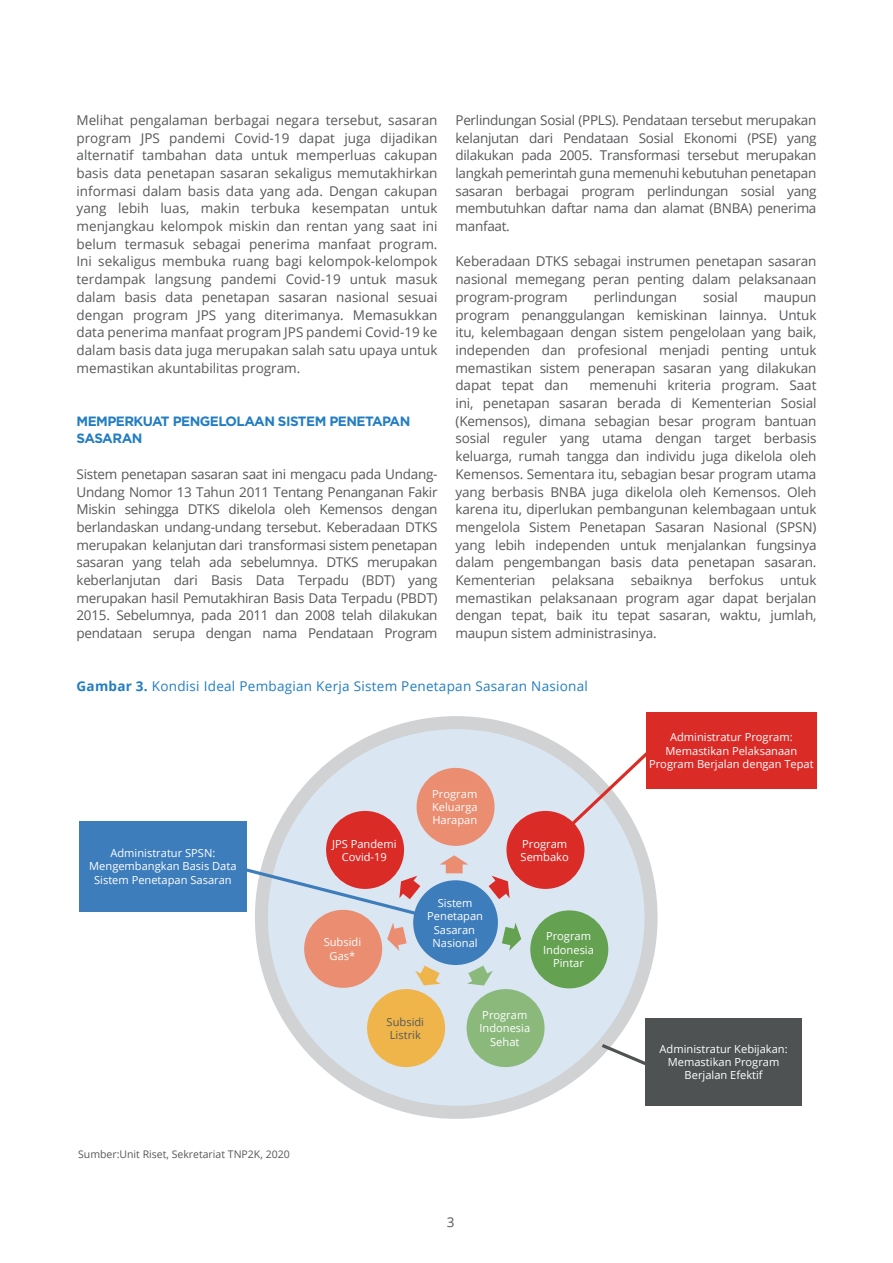
<style>
.page{position:relative;width:893px;height:1263px;background:#fff}
.page>*{position:absolute;margin:0;border:0;box-sizing:border-box;transform-origin:0 0}
.t1{font:13.5px/17.7px "Open Sans";letter-spacing:-.01em;color:#57585a;text-align:justify}
.t2{font:13.5px "Open Sans";letter-spacing:.02em;color:#227dc2}
.t3{font:700 13.5px/17.7px "Gotham";letter-spacing:-.04em;color:#227dc2}
.t4{font:11.1px/13.4px "Open Sans";color:#fff;text-align:center}
.t5{font:11.1px "Open Sans";color:#57585a}
.t6{font:10.5px "Open Sans";color:#57585a}
.s1{font-weight:700}
</style>
<div class="page">
<div style="left:255px;top:716px;width:403px;height:403px;background:#d1d2d4;border-radius:50%"></div>
<div style="left:268px;top:729px;width:376px;height:377px;background:#dae6f2;border-radius:50%"></div>
<div style="left:646px;top:712px;width:170px;height:77px;background:#db2b27"></div>
<div style="left:645px;top:1018px;width:157px;height:87px;background:#4f5252"></div>
<svg style="left:543px;top:747px;width:104px;height:105px"></svg>
<div style="left:417px;top:768px;width:78px;height:78px;background:#ea8d70;border-radius:50%"></div>
<div style="left:506px;top:811px;width:78px;height:78px;background:#db2b27;border-radius:50%"></div>
<div style="left:326px;top:811px;width:78px;height:78px;background:#db2b27;border-radius:50%"></div>
<div style="left:530px;top:910px;width:78px;height:78px;background:#64a151;border-radius:50%"></div>
<div style="left:467px;top:989px;width:78px;height:78px;background:#8bb97c;border-radius:50%"></div>
<div style="left:367px;top:989px;width:78px;height:78px;background:#efb54a;border-radius:50%"></div>
<div style="left:304px;top:910px;width:78px;height:78px;background:#ea8d70;border-radius:50%"></div>
<svg style="left:489px;top:876px;width:21px;height:23px"></svg>
<svg style="left:415px;top:965px;width:26px;height:20px"></svg>
<svg style="left:467px;top:965px;width:26px;height:20px"></svg>
<svg style="left:502px;top:923px;width:19px;height:28px"></svg>
<svg style="left:210px;top:855px;width:258px;height:96px"></svg>
<div style="left:413px;top:880px;width:85px;height:85px;background:#3d7dbb;border-radius:50%"></div>
<div style="left:79px;top:821px;width:168px;height:90px;background:#3d7dbb"></div>
<svg style="left:602px;top:1042px;width:43px;height:23px"></svg>
<p class="t1" style="left:77px;top:111px;width:362px">Melihat pengalaman berbagai negara tersebut, sasaran program JPS pandemi Covid-19 dapat juga dijadikan alternatif tambahan data untuk memperluas cakupan basis data penetapan sasaran sekaligus memutakhirkan informasi dalam basis data yang ada. Dengan cakupan yang lebih luas, makin terbuka kesempatan untuk menjangkau kelompok miskin dan rentan yang saat ini belum termasuk sebagai penerima manfaat program.<br>Ini sekaligus membuka ruang bagi kelompok-kelompok terdampak langsung pandemi Covid-19 untuk masuk dalam basis data penetapan sasaran nasional sesuai dengan program JPS yang diterimanya. Memasukkan data penerima manfaat program JPS pandemi Covid-19 ke dalam basis data juga merupakan salah satu upaya untuk memastikan akuntabilitas program.</p>
<p class="t1" style="left:455px;top:111px;width:362px">Perlindungan Sosial (PPLS). Pendataan tersebut merupakan kelanjutan dari Pendataan Sosial Ekonomi (PSE) yang dilakukan pada 2005. Transformasi tersebut merupakan langkah pemerintah guna memenuhi kebutuhan penetapan sasaran berbagai program perlindungan sosial yang membutuhkan daftar nama dan alamat (BNBA) penerima manfaat.</p>
<p class="t1" style="left:455px;top:252px;width:362px">Keberadaan DTKS sebagai instrumen penetapan sasaran nasional memegang peran penting dalam pelaksanaan program-program</p>
<p class="t1" style="left:594px;top:288px;width:85px">perlindungan</p>
<p class="t1" style="left:703px;top:288px;width:36px">sosial</p>
<p class="t1" style="left:455px;top:288px;width:362px;text-indent:308px">maupun program penanggulangan kemiskinan lainnya. Untuk itu, kelembagaan dengan sistem pengelolaan yang baik, independen dan profesional menjadi penting untuk memastikan sistem penerapan sasaran yang dilakukan dapat tepat dan</p>
<p class="t1" style="left:455px;top:376px;width:362px;text-indent:134px">memenuhi kriteria program. Saat ini, penetapan sasaran berada di Kementerian Sosial (Kemensos), dimana sebagian besar program bantuan sosial reguler yang utama dengan target berbasis keluarga, rumah tangga dan individu juga dikelola oleh Kemensos. Sementara itu, sebagian besar program utama yang berbasis BNBA juga dikelola oleh Kemensos. Oleh karena itu, diperlukan pembangunan kelembagaan untuk mengelola Sistem Penetapan Sasaran Nasional (SPSN) yang lebih independen untuk menjalankan fungsinya dalam pengembangan basis data penetapan sasaran.<br>Kementerian pelaksana sebaiknya berfokus untuk memastikan pelaksanaan program agar dapat berjalan dengan tepat, baik itu tepat sasaran, waktu, jumlah, maupun sistem administrasinya.</p>
<p class="t2" style="left:77px;top:677px;width:513px"><span class="s1">Gambar 3.</span> Kondisi Ideal Pembagian Kerja Sistem Penetapan Sasaran Nasional</p>
<p class="t4" style="left:670px;top:730px;width:124px">Administratur Program:</p>
<p class="t4" style="left:666px;top:744px;width:133px">Memastikan Pelaksanaan</p>
<p class="t4" style="left:649px;top:757px;width:166px">Program Berjalan dengan Tepat</p>
<p class="t3" style="left:77px;top:412px;width:335px">MEMPERKUAT PENGELOLAAN SISTEM PENETAPAN<br>SASARAN</p>
<p class="t1" style="left:77px;top:465px;width:362px">Sistem penetapan sasaran saat ini mengacu pada Undang-Undang Nomor 13 Tahun 2011 Tentang Penanganan Fakir Miskin sehingga DTKS dikelola oleh Kemensos dengan berlandaskan undang-undang tersebut. Keberadaan DTKS merupakan kelanjutan dari transformasi sistem penetapan sasaran yang telah ada sebelumnya. DTKS merupakan keberlanjutan dari Basis Data Terpadu (BDT) yang merupakan hasil Pemutakhiran Basis Data Terpadu (PBDT)<br>2015. Sebelumnya, pada 2011 dan 2008 telah dilakukan pendataan serupa dengan nama Pendataan Program</p>
<p class="t4" style="left:110px;top:846px;width:106px">Administratur SPSN:</p>
<p class="t4" style="left:89px;top:859px;width:149px">Mengembangkan Basis Data<br>Sistem Penetapan Sasaran</p>
<p class="t4" style="left:332px;top:836px;width:66px">JPS Pandemi<br>Covid-19</p>
<p class="t4" style="left:324px;top:935px;width:39px">Subsidi</p>
<p class="t4" style="left:330px;top:949px;width:27px">Gas*</p>
<p class="t4" style="left:432px;top:787px;width:47px">Program</p>
<p class="t4" style="left:432px;top:800px;width:47px">Keluarga</p>
<p class="t4" style="left:432px;top:813px;width:46px">Harapan</p>
<p class="t4" style="left:427px;top:896px;width:57px">Sistem<br>Penetapan</p>
<p class="t4" style="left:434px;top:922px;width:43px">Sasaran</p>
<p class="t4" style="left:433px;top:936px;width:47px">Nasional</p>
<p class="t4" style="left:522px;top:836px;width:47px">Program</p>
<p class="t4" style="left:521px;top:850px;width:50px">Sembako</p>
<p class="t4" style="left:546px;top:929px;width:47px">Program</p>
<p class="t4" style="left:543px;top:943px;width:52px">Indonesia</p>
<p class="t4" style="left:553px;top:956px;width:32px">Pintar</p>
<p class="t5" style="left:387px;top:1014px;width:39px">Subsidi</p>
<p class="t5" style="left:390px;top:1027px;width:32px">Listrik</p>
<p class="t4" style="left:482px;top:1008px;width:47px">Program</p>
<p class="t4" style="left:479px;top:1021px;width:52px">Indonesia</p>
<p class="t4" style="left:490px;top:1035px;width:31px">Sehat</p>
<p class="t6" style="left:78px;top:1146px;width:213px">Sumber:Unit Riset, Sekretariat TNP2K, 2020</p>
<p class="t1" style="left:447px;top:1212px;width:9px">3</p>
<p class="t4" style="left:660px;top:1041px;width:130px">Administratur Kebijakan:</p>
<p class="t4" style="left:668px;top:1055px;width:113px">Memastikan Program</p>
<p class="t4" style="left:685px;top:1068px;width:80px">Berjalan Efektif</p>
</div>
